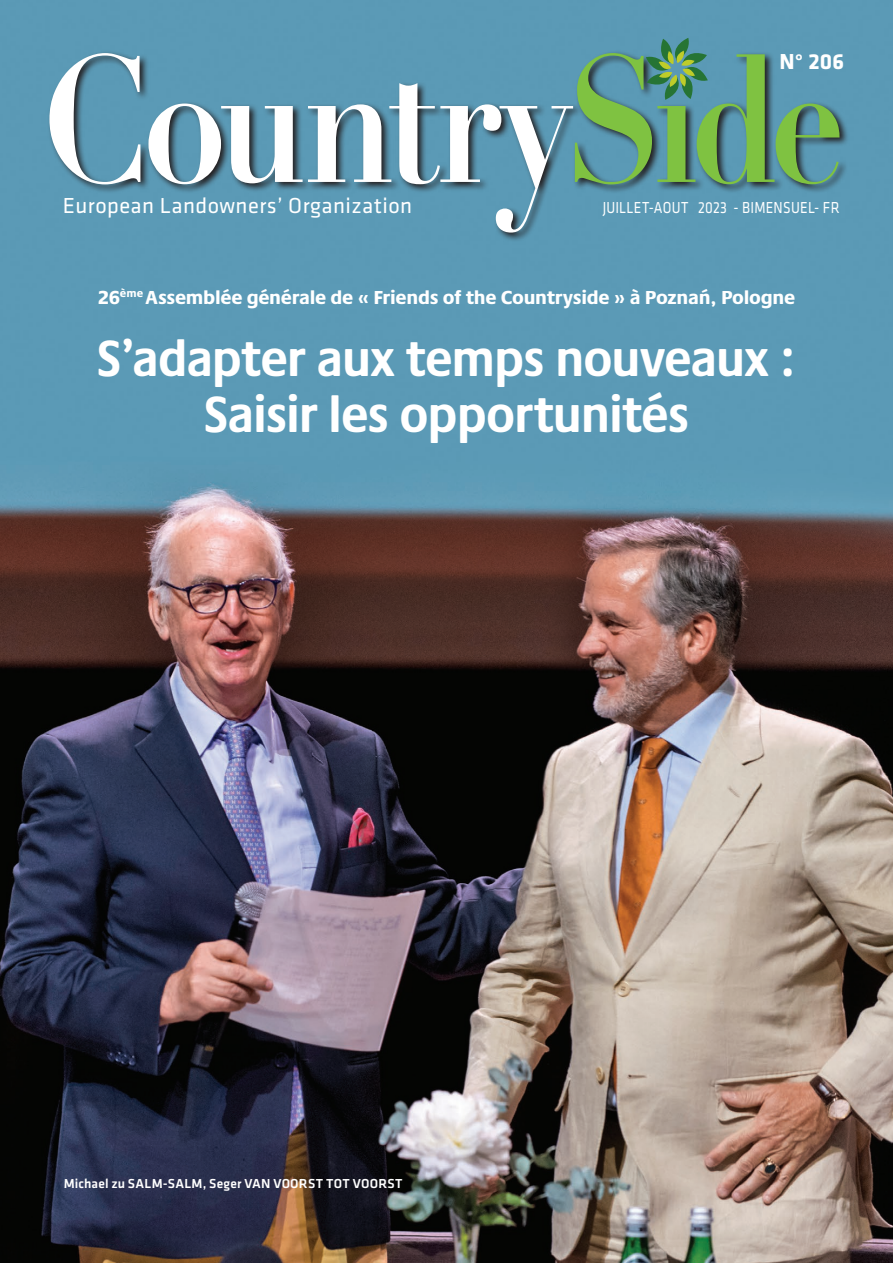
<style>
.page{position:relative;width:893px;height:1263px;background:#fff}
.page>*{position:absolute;margin:0;border:0;box-sizing:border-box;transform-origin:0 0}
.GR_TITEL{font:700 52.5px "Praxis Next";letter-spacing:-.02em;color:#fff;scale:.92 1}
.t1{font:22.5px "Klavika";letter-spacing:.02em;color:#fff}
.t2{font:700 22.5px "Klavika";color:#fff}
.Default{font:800 19.5px "Praxis Next";letter-spacing:-.015em;color:#fff}
.t3{font:16.5px "Klavika";letter-spacing:.02em;color:#fff;scale:.85 1}
.GR_TITEL-2{font:500 13.5px "Klavika";letter-spacing:.02em;color:#fff}
</style>
<div class="page">
<img style="left:0;top:0;width:893px;height:1263px">
<svg style="left:47px;top:50px;width:802px;height:192px;background:#5997b2"></svg>
<svg style="left:49px;top:53px;width:524px;height:180px;fill:#5b9ab6"></svg>
<svg style="left:575px;top:38px;width:264px;height:146px;background:#609b85"></svg>
<p class="t2" style="left:779px;top:49px;width:66px">N° 206</p>
<p class="t1" style="left:63px;top:193px;width:351px">European Landowners’ Organization</p>
<p class="t3" style="left:603px;top:199px;width:280px">JUILLET-AOUT 2023 - BIMENSUEL- FR</p>
<p class="Default" style="left:98px;top:281px;width:699px">26<sup>ème</sup> Assemblée générale de « Friends of the Countryside » à Poznań, Pologne</p>
<p class="GR_TITEL" style="left:97px;top:317px;width:761px">S’adapter aux temps nouveaux :</p>
<p class="GR_TITEL" style="left:204px;top:372px;width:529px">Saisir les opportunités</p>
<p class="GR_TITEL-2" style="left:64px;top:1176px;width:340px">Michael zu SALM-SALM, Seger VAN VOORST TOT VOORST</p>
</div>
